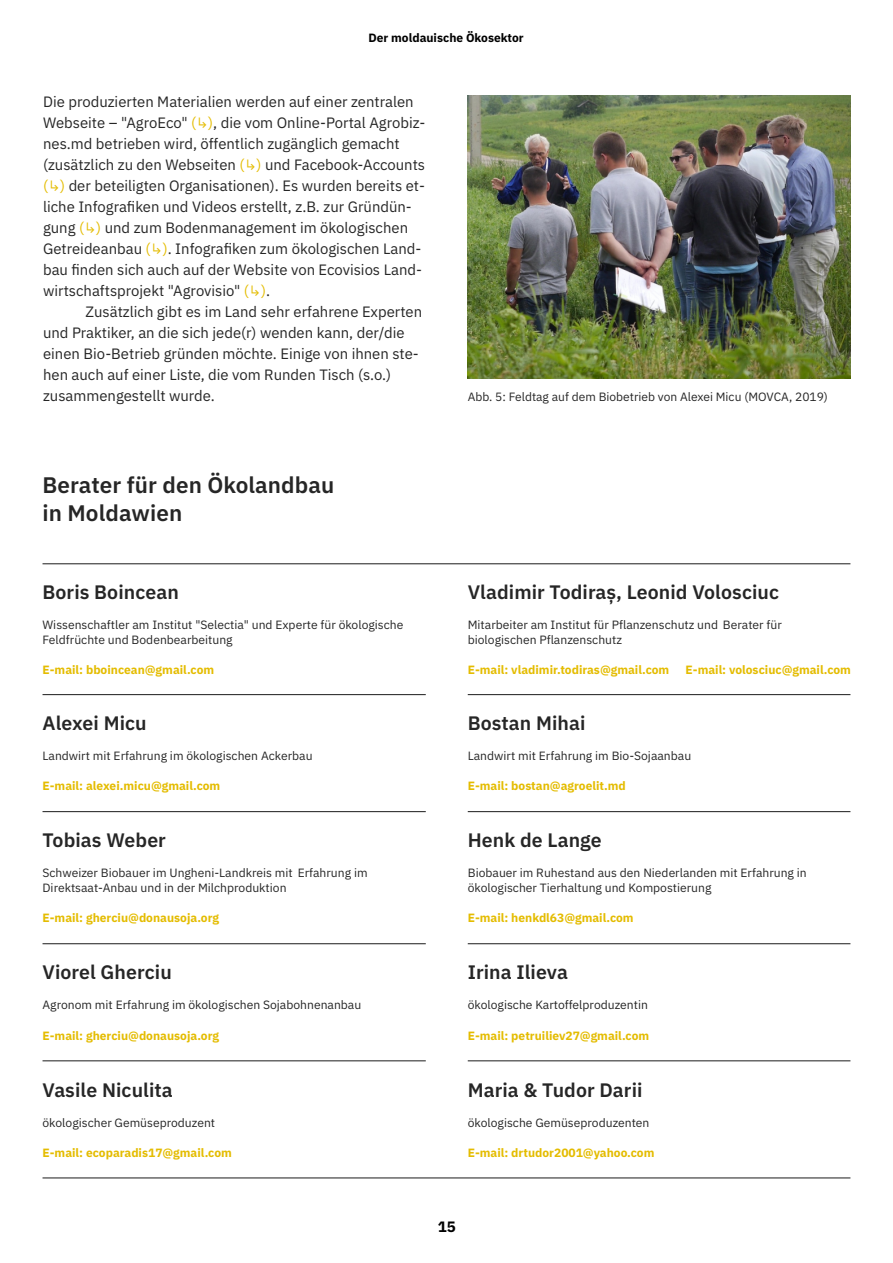
<style>
.page{position:relative;width:893px;height:1263px;background:#fff}
.page>*{position:absolute;margin:0;border:0;box-sizing:border-box;transform-origin:0 0}
.t1{font:600 22.5px/28.5px "IBM Plex Sans";letter-spacing:.005em;color:#262626}
.t2{font:600 19.5px "IBM Plex Sans";letter-spacing:.005em;color:#262626}
.t3{font:15px/21px "IBM Plex Sans";color:#262626}
.t4{font:700 15px "IBM Plex Sans";color:#000}
.t5{font:12px/15px "IBM Plex Sans";color:#262626}
.t6{font:700 12px "IBM Plex Sans";color:#e4bc01}
.t7{font:700 12px "IBM Plex Sans";color:#000}
.s1{color:#e4bc01}
</style>
<div class="page">
<hr style="left:43px;top:694px;width:383px;height:1px;background:#262626">
<hr style="left:43px;top:811px;width:383px;height:1px;background:#262626">
<hr style="left:43px;top:943px;width:383px;height:1px;background:#262626">
<hr style="left:43px;top:1060px;width:383px;height:1px;background:#262626">
<hr style="left:43px;top:1177px;width:807px;height:1px;background:#262626">
<hr style="left:468px;top:943px;width:382px;height:1px;background:#262626">
<hr style="left:468px;top:1060px;width:382px;height:1px;background:#262626">
<hr style="left:468px;top:694px;width:382px;height:1px;background:#262626">
<hr style="left:468px;top:811px;width:382px;height:1px;background:#262626">
<hr style="left:43px;top:563px;width:807px;height:1px;background:#262626">
<img style="left:468px;top:96px;width:382px;height:282px">
<p class="t7" style="left:368px;top:33px;width:157px">Der moldauische Ökosektor</p>
<p class="t3" style="left:43px;top:92px;width:384px">Die produzierten Materialien werden auf einer zentralen Webseite – "AgroEco" <span class="s1">(↳)</span>, die vom Online-Portal Agrobiz&shy;nes.md betrieben wird, öffentlich zugänglich gemacht (zusätzlich zu den Webseiten <span class="s1">(↳)</span> und Facebook-Accounts <span class="s1">(↳)</span> der beteiligten Organisationen). Es wurden bereits et&shy;liche Infografiken und Videos erstellt, z.B. zur Gründün&shy;gung <span class="s1">(↳)</span> und zum Bodenmanagement im ökologischen Getreideanbau <span class="s1">(↳)</span>. Infografiken zum ökologischen Land&shy;bau finden sich auch auf der Website von Ecovisios Land&shy;wirtschaftsprojekt "Agrovisio" <span class="s1">(↳)</span>.</p>
<p class="t3" style="left:43px;top:302px;width:381px;text-indent:43px">Zusätzlich gibt es im Land sehr erfahrene Experten und Praktiker, an die sich jede(r) wenden kann, der/die einen Bio-Betrieb gründen möchte. Einige von ihnen ste&shy;hen auch auf einer Liste, die vom Runden Tisch (s.o.) zusammengestellt wurde.</p>
<h1 class="t1" style="left:43px;top:472px;width:293px">Berater für den Ökolandbau in Moldawien</h1>
<h2 class="t2" style="left:43px;top:583px;width:138px">Boris Boincean</h2>
<p class="t5" style="left:43px;top:618px;width:362px">Wissenschaftler am Institut "Selectia" und Experte für ökologische<br>Feldfrüchte und Bodenbearbeitung</p>
<p class="t6" style="left:43px;top:664px;width:173px">E-mail: bboincean@gmail.com</p>
<h2 class="t2" style="left:43px;top:715px;width:106px">Alexei Micu</h2>
<p class="t5" style="left:43px;top:749px;width:272px">Landwirt mit Erfahrung im ökologischen Ackerbau</p>
<p class="t5" style="left:468px;top:390px;width:362px">Abb. 5: Feldtag auf dem Biobetrieb von Alexei Micu (MOVCA, 2019)</p>
<h2 class="t2" style="left:468px;top:583px;width:313px">Vladimir Todiraș, Leonid Volosciuc</h2>
<p class="t5" style="left:468px;top:618px;width:316px">Mitarbeiter am Institut für Pflanzenschutz und Berater für biologischen Pflanzenschutz</p>
<p class="t6" style="left:468px;top:664px;width:203px">E-mail: vladimir.todiras@gmail.com</p>
<p class="t6" style="left:686px;top:664px;width:167px">E-mail: volosciuc@gmail.com</p>
<h2 class="t2" style="left:468px;top:715px;width:119px">Bostan Mihai</h2>
<p class="t5" style="left:468px;top:749px;width:225px">Landwirt mit Erfahrung im Bio-Sojaanbau</p>
<p class="t6" style="left:43px;top:781px;width:179px">E-mail: alexei.micu@gmail.com</p>
<p class="t6" style="left:468px;top:781px;width:160px">E-mail: bostan@agroelit.md</p>
<h2 class="t2" style="left:43px;top:832px;width:125px">Tobias Weber</h2>
<p class="t5" style="left:43px;top:866px;width:327px">Schweizer Biobauer im Ungheni-Landkreis mit Erfahrung im<br>Direktsaat-Anbau und in der Milchproduktion</p>
<h2 class="t2" style="left:468px;top:832px;width:136px">Henk de Lange</h2>
<p class="t5" style="left:468px;top:866px;width:341px">Biobauer im Ruhestand aus den Niederlanden mit Erfahrung in ökologischer Tierhaltung und Kompostierung</p>
<p class="t6" style="left:43px;top:913px;width:178px">E-mail: gherciu@donausoja.org</p>
<p class="t6" style="left:468px;top:913px;width:167px">E-mail: henkdl63@gmail.com</p>
<h2 class="t2" style="left:43px;top:964px;width:131px">Viorel Gherciu</h2>
<p class="t5" style="left:43px;top:998px;width:320px">Agronom mit Erfahrung im ökologischen Sojabohnenanbau</p>
<h2 class="t2" style="left:468px;top:964px;width:102px">Irina Ilieva</h2>
<p class="t5" style="left:468px;top:998px;width:182px">ökologische Kartoffelproduzentin</p>
<p class="t6" style="left:43px;top:1030px;width:178px">E-mail: gherciu@donausoja.org</p>
<p class="t6" style="left:468px;top:1030px;width:183px">E-mail: petruiliev27@gmail.com</p>
<h2 class="t2" style="left:43px;top:1081px;width:132px">Vasile Niculita</h2>
<p class="t5" style="left:43px;top:1116px;width:174px">ökologischer Gemüseproduzent</p>
<h2 class="t2" style="left:468px;top:1081px;width:176px">Maria &amp; Tudor Darii</h2>
<p class="t5" style="left:468px;top:1116px;width:183px">ökologische Gemüseproduzenten</p>
<p class="t6" style="left:43px;top:1147px;width:191px">E-mail: ecoparadis17@gmail.com</p>
<p class="t6" style="left:468px;top:1147px;width:188px">E-mail: drtudor2001@yahoo.com</p>
<p class="t4" style="left:438px;top:1220px;width:19px">15</p>
</div>
